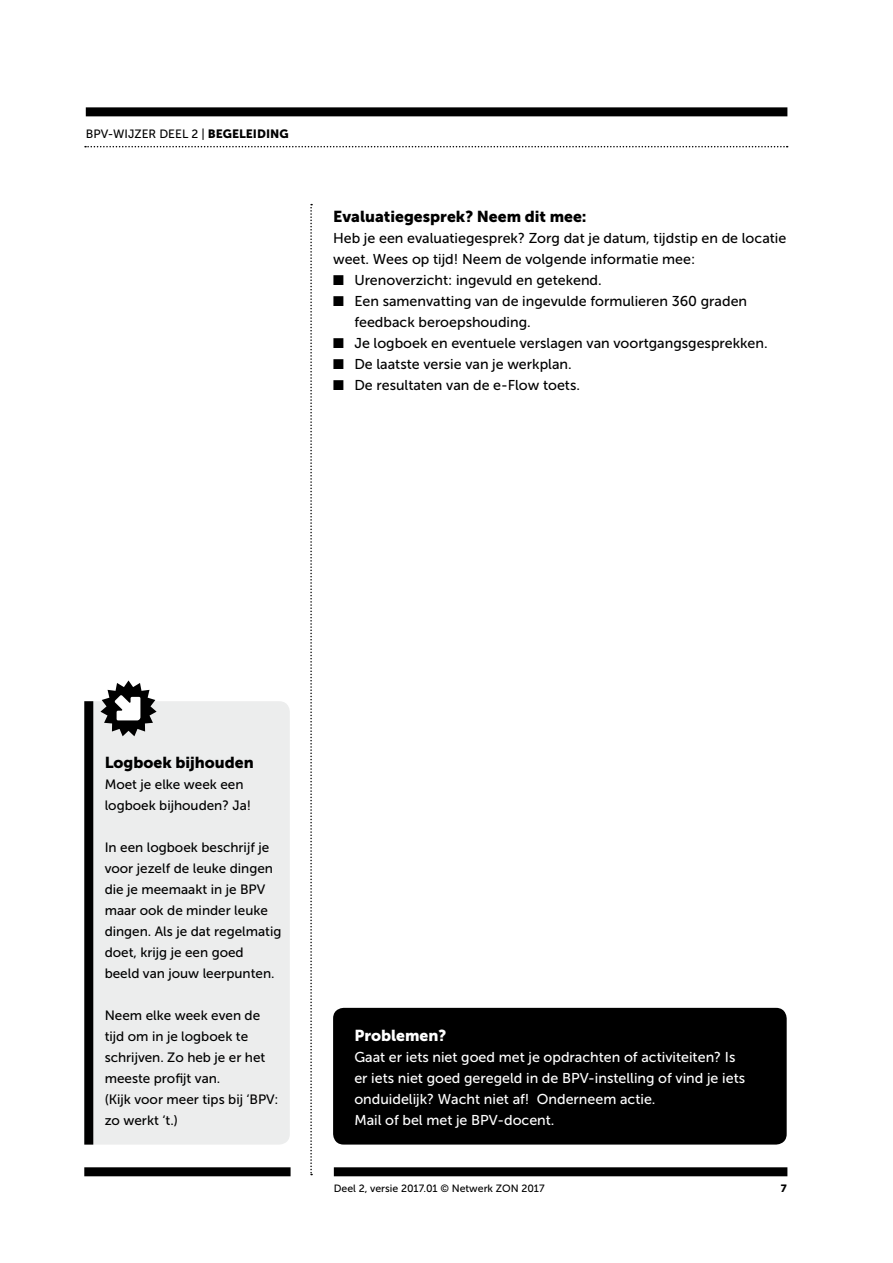
<style>
.page{position:relative;width:893px;height:1263px;background:#fff}
.page>*{position:absolute;margin:0;border:0;box-sizing:border-box;transform-origin:0 0}
.t1{font:15.75px "Museo Sans 900";color:#000}
.t2{font:15.75px "Museo Sans 900";color:#fff}
.t3{font:14.25px/21px "Museo Sans 500";color:#000}
.t4{font:14.25px/21px "Museo Sans 500";color:#fff}
.t5{font:13.5px/21px "Museo Sans 500";color:#000}
.t6{font:12px "Museo Sans 500";color:#000}
.t7{font:10.5px "Museo Sans 500";color:#000}
.t8{font:10.5px "Museo Sans 900";color:#000}
.s1{font-family:"Museo Sans 900"}
</style>
<div class="page">
<div style="left:333px;top:1008px;width:454px;height:136px;background:#000;border-radius:11px"></div>
<svg style="left:310px;top:204px;width:2px;height:971px"></svg>
<div style="left:334px;top:1167px;width:453px;height:9px;background:#000"></div>
<div style="left:84px;top:1167px;width:207px;height:9px;background:#000"></div>
<div style="left:86px;top:107px;width:701px;height:9px;background:#000"></div>
<svg style="left:85px;top:146px;width:703px;height:1px"></svg>
<div style="left:93px;top:701px;width:197px;height:443px;background:#eceded"></div>
<div style="left:84px;top:701px;width:9px;height:443px;background:#000"></div>
<svg style="left:100px;top:680px;width:57px;height:56px"></svg>
<p class="t6" style="left:86px;top:127px;width:204px">BPV-WIJZER DEEL 2 | <span class="s1">BEGELEIDING</span></p>
<p class="t1" style="left:333px;top:208px;width:255px">Evaluatiegesprek? Neem dit mee:</p>
<p class="t3" style="left:333px;top:228px;width:455px">Heb je een evaluatiegesprek? Zorg dat je datum, tijdstip en de locatie weet. Wees op tijd! Neem de volgende informatie mee:</p>
<p class="t3" style="left:333px;top:270px;width:270px">■ Urenoverzicht: ingevuld en getekend.</p>
<p class="t3" style="left:354px;top:291px;width:394px;text-indent:-21px">■ Een samenvatting van de ingevulde formulieren 360 graden feedback beroepshouding.</p>
<p class="t3" style="left:333px;top:333px;width:436px">■ Je logboek en eventuele verslagen van voortgangsgesprekken.</p>
<p class="t3" style="left:333px;top:354px;width:240px">■ De laatste versie van je werkplan.</p>
<p class="t3" style="left:333px;top:375px;width:248px">■ De resultaten van de e-Flow toets.</p>
<p class="t1" style="left:105px;top:754px;width:151px">Logboek bijhouden</p>
<p class="t5" style="left:105px;top:774px;width:148px">Moet je elke week een logboek bijhouden? Ja!</p>
<p class="t5" style="left:105px;top:837px;width:178px">In een logboek beschrijf je voor jezelf de leuke dingen die je meemaakt in je BPV maar ook de minder leuke dingen. Als je dat regelmatig doet, krijg je een goed beeld van jouw leerpunten.</p>
<p class="t5" style="left:105px;top:1005px;width:175px">Neem elke week even de tijd om in je logboek te schrijven. Zo heb je er het meeste profijt van.<br>(Kijk voor meer tips bij ‘BPV: zo werkt ‘t.)</p>
<p class="t2" style="left:354px;top:1027px;width:93px">Problemen?</p>
<p class="t4" style="left:354px;top:1047px;width:392px">Gaat er iets niet goed met je opdrachten of activiteiten? Is er iets niet goed geregeld in de BPV-instelling of vind je iets onduidelijk? Wacht niet af! Onderneem actie.<br>Mail of bel met je BPV-docent.</p>
<p class="t7" style="left:334px;top:1183px;width:212px">Deel 2, versie 2017.01 © Netwerk ZON 2017</p>
<p class="t8" style="left:781px;top:1182px;width:7px">7</p>
</div>
